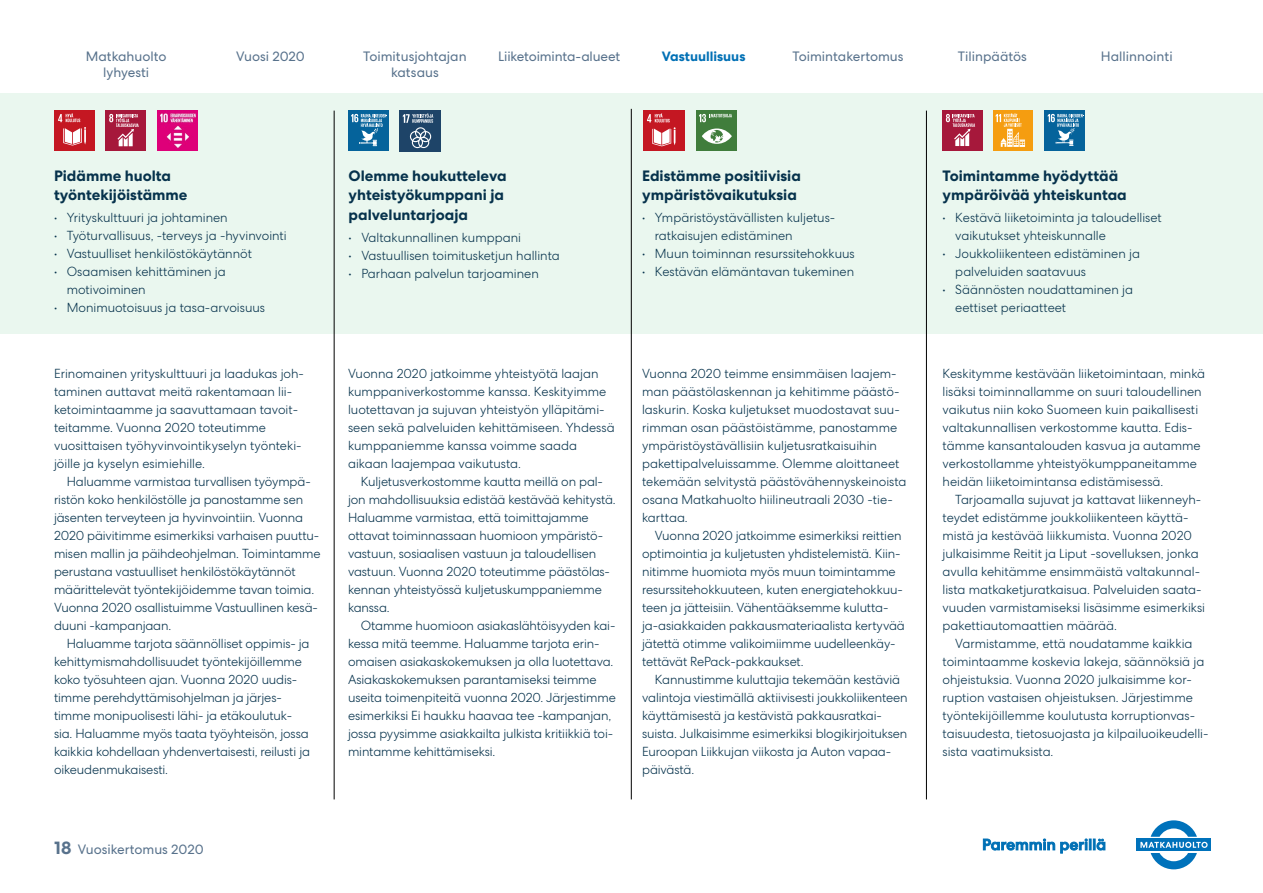
<style>
.page{position:relative;width:1263px;height:893px;background:#fff}
.page>*{position:absolute;margin:0;border:0;box-sizing:border-box;transform-origin:0 0}
.t1{font:700 15px/19.5px "Centra No 2";color:#06324c}
.t2{font:13.5px/16.2px "Centra No 2";color:#58728c;text-align:center}
.t3{font:700 13.5px "Centra No 2";color:#0070b5}
.t4{font:300 12.75px/18px "Centra No 2";letter-spacing:-.01em;color:#06324c}
.s1{font-weight:700;font-size:18px}
</style>
<div class="page">
<svg style="left:983px;top:839px;width:122px;height:14px"></svg>
<div style="left:1136px;top:839px;width:75px;height:12px;background:#0072bb"></div>
<svg style="left:1140px;top:820px;width:67px;height:49px"></svg>
<div style="left:0;top:94px;width:1263px;height:240px;background:#eaf7ef"></div>
<div style="left:106px;top:111px;width:40px;height:40px;background:#a6183b"></div>
<svg style="left:109px;top:114px;width:30px;height:32px"></svg>
<img style="left:158px;top:111px;width:40px;height:40px">
<div style="left:400px;top:111px;width:41px;height:41px;background:#1e4468"></div>
<svg style="left:403px;top:114px;width:30px;height:34px"></svg>
<div style="left:643px;top:111px;width:41px;height:40px;background:#c41722"></div>
<svg style="left:647px;top:113px;width:28px;height:33px"></svg>
<div style="left:54px;top:111px;width:41px;height:40px;background:#c41722"></div>
<svg style="left:58px;top:113px;width:28px;height:32px"></svg>
<div style="left:696px;top:111px;width:41px;height:40px;background:#407d3c"></div>
<svg style="left:702px;top:129px;width:30px;height:15px"></svg>
<svg style="left:699px;top:114px;width:33px;height:8px"></svg>
<div style="left:942px;top:111px;width:40px;height:40px;background:#a6183b"></div>
<svg style="left:946px;top:114px;width:29px;height:32px"></svg>
<div style="left:993px;top:111px;width:40px;height:40px;background:#f59d10"></div>
<svg style="left:996px;top:113px;width:29px;height:34px"></svg>
<div style="left:1045px;top:111px;width:40px;height:40px;background:#05639b"></div>
<svg style="left:1048px;top:114px;width:36px;height:32px"></svg>
<div style="left:348px;top:111px;width:40px;height:40px;background:#05639b"></div>
<svg style="left:351px;top:114px;width:36px;height:32px"></svg>
<hr style="left:334px;top:111px;width:1px;height:688px;background:#000">
<hr style="left:631px;top:109px;width:1px;height:690px;background:#000">
<hr style="left:926px;top:111px;width:1px;height:688px;background:#000">
<p class="t2" style="left:86px;top:48px;width:82px">Matkahuolto lyhyesti</p>
<p class="t2" style="left:236px;top:48px;width:70px">Vuosi 2020</p>
<p class="t2" style="left:363px;top:48px;width:105px">Toimitusjohtajan katsaus</p>
<p class="t2" style="left:498px;top:48px;width:123px">Liiketoiminta-alueet</p>
<p class="t3" style="left:662px;top:48px;width:85px">Vastuullisuus</p>
<p class="t2" style="left:792px;top:48px;width:113px">Toimintakertomus</p>
<p class="t2" style="left:958px;top:48px;width:71px">Tilinpäätös</p>
<p class="t2" style="left:1101px;top:48px;width:73px">Hallinnointi</p>
<p class="t1" style="left:54px;top:166px;width:135px">Pidämme huolta työntekijöistämme</p>
<p class="t4" style="left:54px;top:209px;width:175px">• Yrityskulttuuri ja johtaminen</p>
<p class="t4" style="left:54px;top:227px;width:234px">• Työturvallisuus, -terveys ja -hyvinvointi</p>
<p class="t4" style="left:54px;top:245px;width:199px">• Vastuulliset henkilöstökäytännöt</p>
<p class="t4" style="left:67px;top:263px;width:161px;text-indent:-13px">• Osaamisen kehittäminen ja motivoiminen</p>
<p class="t4" style="left:54px;top:299px;width:213px">• Monimuotoisuus ja tasa-arvoisuus</p>
<p class="t4" style="left:54px;top:365px;width:252px">Erinomainen yrityskulttuuri ja laadukas joh&shy;taminen auttavat meitä rakentamaan lii&shy;ketoimintaamme ja saavuttamaan tavoit&shy;teitamme. Vuonna 2020 toteutimme vuosittaisen työhyvinvointikyselyn työnteki&shy;jöille ja kyselyn esimiehille.</p>
<p class="t4" style="left:54px;top:473px;width:268px;text-indent:13px">Haluamme varmistaa turvallisen työympä&shy;ristön koko henkilöstölle ja panostamme sen jäsenten terveyteen ja hyvinvointiin. Vuonna 2020 päivitimme esimerkiksi varhaisen puuttu&shy;misen mallin ja päihdeohjelman. Toimintamme perustana vastuulliset henkilöstökäytännöt määrittelevät työntekijöidemme tavan toimia.<br>Vuonna 2020 osallistuimme Vastuullinen kesä&shy;duuni -kampanjaan.</p>
<p class="t4" style="left:54px;top:635px;width:258px;text-indent:13px">Haluamme tarjota säännölliset oppimis- ja kehittymismahdollisuudet työntekijöillemme koko työsuhteen ajan. Vuonna 2020 uudis&shy;timme perehdyttämisohjelman ja järjes&shy;timme monipuolisesti lähi- ja etäkoulutuk&shy;sia. Haluamme myös taata työyhteisön, jossa kaikkia kohdellaan yhdenvertaisesti, reilusti ja oikeudenmukaisesti.</p>
<p class="t2" style="left:54px;top:841px;width:151px"><span class="s1">18</span> Vuosikertomus 2020</p>
<p class="t1" style="left:349px;top:166px;width:160px">Olemme houkutteleva yhteistyökumppani ja palveluntarjoaja</p>
<p class="t4" style="left:349px;top:228px;width:174px">• Valtakunnallinen kumppani</p>
<p class="t4" style="left:349px;top:246px;width:213px">• Vastuullisen toimitusketjun hallinta</p>
<p class="t4" style="left:349px;top:264px;width:192px">• Parhaan palvelun tarjoaminen</p>
<p class="t1" style="left:642px;top:166px;width:160px">Edistämme positiivisia ympäristövaikutuksia</p>
<p class="t4" style="left:655px;top:209px;width:182px;text-indent:-13px">• Ympäristöystävällisten kuljetus&shy;ratkaisujen edistäminen</p>
<p class="t4" style="left:642px;top:245px;width:214px">• Muun toiminnan resurssitehokkuus</p>
<p class="t4" style="left:642px;top:263px;width:214px">• Kestävän elämäntavan tukeminen</p>
<p class="t4" style="left:348px;top:365px;width:268px">Vuonna 2020 jatkoimme yhteistyötä laajan kumppaniverkostomme kanssa. Keskityimme luotettavan ja sujuvan yhteistyön ylläpitämi&shy;seen sekä palveluiden kehittämiseen. Yhdessä kumppaniemme kanssa voimme saada aikaan laajempaa vaikutusta.</p>
<p class="t4" style="left:348px;top:473px;width:269px;text-indent:13px">Kuljetusverkostomme kautta meillä on pal&shy;jon mahdollisuuksia edistää kestävää kehitystä.<br>Haluamme varmistaa, että toimittajamme ottavat toiminnassaan huomioon ympäristö&shy;vastuun, sosiaalisen vastuun ja taloudellisen vastuun. Vuonna 2020 toteutimme päästölas&shy;kennan yhteistyössä kuljetuskumppaniemme kanssa.</p>
<p class="t4" style="left:348px;top:617px;width:269px;text-indent:13px">Otamme huomioon asiakaslähtöisyyden kai&shy;kessa mitä teemme. Haluamme tarjota erin&shy;omaisen asiakaskokemuksen ja olla luotettava.<br>Asiakaskokemuksen parantamiseksi teimme useita toimenpiteitä vuonna 2020. Järjestimme esimerkiksi Ei haukku haavaa tee -kampanjan, jossa pyysimme asiakkailta julkista kritiikkiä toi&shy;mintamme kehittämiseksi.</p>
<p class="t4" style="left:642px;top:365px;width:266px">Vuonna 2020 teimme ensimmäisen laajem&shy;man päästölaskennan ja kehitimme päästö&shy;laskurin. Koska kuljetukset muodostavat suu&shy;rimman osan päästöistämme, panostamme ympäristöystävällisiin kuljetusratkaisuihin pakettipalveluissamme. Olemme aloittaneet tekemään selvitystä päästövähennyskeinoista osana Matkahuolto hiilineutraali 2030 -tie&shy;karttaa.</p>
<p class="t4" style="left:642px;top:527px;width:264px;text-indent:13px">Vuonna 2020 jatkoimme esimerkiksi reittien optimointia ja kuljetusten yhdistelemistä. Kiin&shy;nitimme huomiota myös muun toimintamme resurssitehokkuuteen, kuten energiatehokkuu&shy;teen ja jätteisiin. Vähentääksemme kulutta&shy;ja-asiakkaiden pakkausmateriaalista kertyvää jätettä otimme valikoimiimme uudelleenkäy&shy;tettävät RePack-pakkaukset.</p>
<p class="t4" style="left:642px;top:671px;width:267px;text-indent:13px">Kannustimme kuluttajia tekemään kestäviä valintoja viestimällä aktiivisesti joukkoliikenteen käyttämisestä ja kestävistä pakkausratkai&shy;suista. Julkaisimme esimerkiksi blogikirjoituksen Euroopan Liikkujan viikosta ja Auton vapaa&shy;päivästä.</p>
<p class="t1" style="left:942px;top:166px;width:186px">Toimintamme hyödyttää ympäröivää yhteiskuntaa</p>
<p class="t4" style="left:955px;top:209px;width:208px;text-indent:-13px">• Kestävä liiketoiminta ja taloudelliset vaikutukset yhteiskunnalle</p>
<p class="t4" style="left:955px;top:245px;width:186px;text-indent:-13px">• Joukkoliikenteen edistäminen ja palveluiden saatavuus</p>
<p class="t4" style="left:955px;top:281px;width:179px;text-indent:-13px">• Säännösten noudattaminen ja eettiset periaatteet</p>
<p class="t4" style="left:942px;top:365px;width:264px">Keskitymme kestävään liiketoimintaan, minkä lisäksi toiminnallamme on suuri taloudellinen vaikutus niin koko Suomeen kuin paikallisesti valtakunnallisen verkostomme kautta. Edis&shy;tämme kansantalouden kasvua ja autamme verkostollamme yhteistyökumppaneitamme heidän liiketoimintansa edistämisessä.</p>
<p class="t4" style="left:942px;top:491px;width:264px;text-indent:13px">Tarjoamalla sujuvat ja kattavat liikenneyh&shy;teydet edistämme joukkoliikenteen käyttä&shy;mistä ja kestävää liikkumista. Vuonna 2020 julkaisimme Reitit ja Liput -sovelluksen, jonka avulla kehitämme ensimmäistä valtakunnal&shy;lista matkaketjuratkaisua. Palveluiden saata&shy;vuuden varmistamiseksi lisäsimme esimerkiksi pakettiautomaattien määrää.</p>
<p class="t4" style="left:942px;top:635px;width:267px;text-indent:13px">Varmistamme, että noudatamme kaikkia toimintaamme koskevia lakeja, säännöksiä ja ohjeistuksia. Vuonna 2020 julkaisimme kor&shy;ruption vastaisen ohjeistuksen. Järjestimme työntekijöillemme koulutusta korruptionvas&shy;taisuudesta, tietosuojasta ja kilpailuoikeudelli&shy;sista vaatimuksista.</p>
</div>
